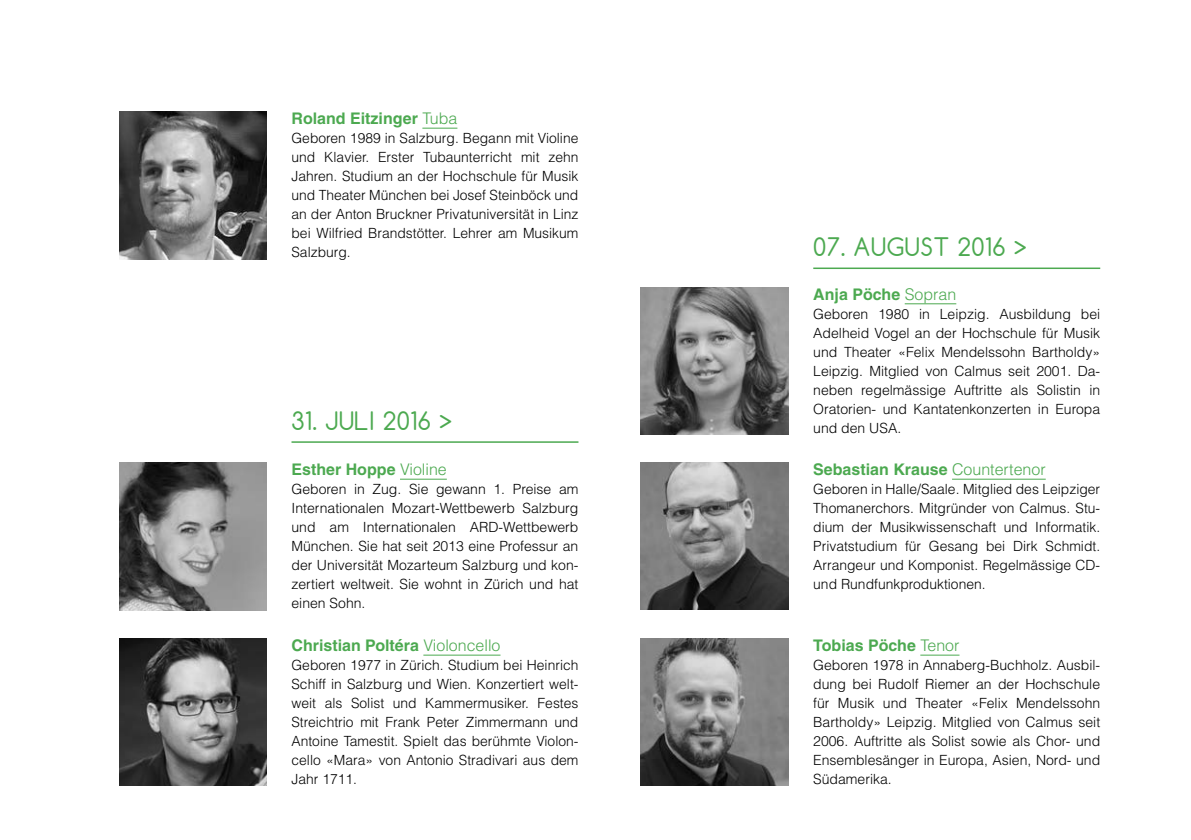
<style>
.page{position:relative;width:1191px;height:840px;background:#fff}
.page>*{position:absolute;margin:0;border:0;box-sizing:border-box;transform-origin:0 0}
.t1{font:24px "Comfortaa";letter-spacing:.025em;color:#4ca950}
.t2{font:700 16px "Helvetica";color:#4ca950}
.t3{font:300 14px/19px "Helvetica";color:#000;text-align:justify}
.s1{font-weight:300}
</style>
<div class="page">
<hr style="left:422px;top:128px;width:35px;height:1px;background:#4ca950">
<img style="left:119px;top:111px;width:147px;height:148px">
<hr style="left:291px;top:441px;width:287px;height:1px;background:#4ca950">
<hr style="left:400px;top:478px;width:47px;height:1px;background:#4ca950">
<hr style="left:423px;top:654px;width:77px;height:1px;background:#4ca950">
<img style="left:119px;top:462px;width:147px;height:147px">
<img style="left:119px;top:638px;width:147px;height:147px">
<hr style="left:813px;top:267px;width:287px;height:2px;background:#4ca950">
<hr style="left:904px;top:303px;width:52px;height:1px;background:#4ca950">
<hr style="left:952px;top:478px;width:93px;height:1px;background:#4ca950">
<hr style="left:920px;top:654px;width:39px;height:1px;background:#4ca950">
<img style="left:641px;top:287px;width:147px;height:147px">
<img style="left:641px;top:462px;width:147px;height:147px">
<img style="left:641px;top:638px;width:147px;height:147px">
<p class="t2" style="left:291px;top:109px;width:167px">Roland Eitzinger <span class="s1">Tuba</span></p>
<p class="t3" style="left:291px;top:128px;width:288px">Geboren 1989 in Salzburg. Begann mit Violine und Klavier. Erster Tubaunterricht mit zehn Jahren. Studium an der Hochschule für Musik und Theater München bei Josef Steinböck und an der Anton Bruckner Privatuniversität in Linz bei Wilfried Brandstötter. Lehrer am Musikum Salzburg.</p>
<h1 class="t1" style="left:291px;top:405px;width:162px">31. JULI 2016 &gt;</h1>
<p class="t2" style="left:291px;top:459px;width:157px">Esther Hoppe <span class="s1">Violine</span></p>
<p class="t3" style="left:291px;top:479px;width:288px">Geboren in Zug. Sie gewann 1. Preise am Internationalen Mozart-Wettbewerb Salzburg und am Internationalen ARD-Wettbewerb München. Sie hat seit 2013 eine Professur an der Universität Mozarteum Salzburg und kon&shy;zertiert weltweit. Sie wohnt in Zürich und hat einen Sohn.</p>
<p class="t2" style="left:291px;top:635px;width:210px">Christian Poltéra <span class="s1">Violoncello</span></p>
<p class="t3" style="left:291px;top:655px;width:288px">Geboren 1977 in Zürich. Studium bei Heinrich Schiff in Salzburg und Wien. Konzertiert welt&shy;weit als Solist und Kammermusiker. Festes Streichtrio mit Frank Peter Zimmermann und Antoine Tamestit. Spielt das berühmte Violon&shy;cello «Mara» von Antonio Stradivari aus dem Jahr 1711.</p>
<h1 class="t1" style="left:813px;top:232px;width:215px">07. AUGUST 2016 &gt;</h1>
<p class="t2" style="left:813px;top:284px;width:144px">Anja Pöche <span class="s1">Sopran</span></p>
<p class="t3" style="left:813px;top:304px;width:288px">Geboren 1980 in Leipzig. Ausbildung bei Adelheid Vogel an der Hochschule für Musik und Theater «Felix Mendelssohn Bartholdy» Leipzig. Mitglied von Calmus seit 2001. Da&shy;neben regelmässige Auftritte als Solistin in Oratorien- und Kantatenkonzerten in Europa und den USA.</p>
<p class="t2" style="left:813px;top:459px;width:234px">Sebastian Krause <span class="s1">Countertenor</span></p>
<p class="t3" style="left:813px;top:479px;width:288px">Geboren in Halle/Saale. Mitglied des Leipziger Thomanerchors. Mitgründer von Calmus. Stu&shy;dium der Musikwissenschaft und Informatik.<br>Privatstudium für Gesang bei Dirk Schmidt.<br>Arrangeur und Komponist. Regelmässige CD&shy;und Rundfunkproduktionen.</p>
<p class="t2" style="left:813px;top:635px;width:148px">Tobias Pöche <span class="s1">Tenor</span></p>
<p class="t3" style="left:813px;top:655px;width:288px">Geboren 1978 in Annaberg-Buchholz. Ausbil&shy;dung bei Rudolf Riemer an der Hochschule für Musik und Theater «Felix Mendelssohn Bartholdy» Leipzig. Mitglied von Calmus seit 2006. Auftritte als Solist sowie als Chor- und Ensemblesänger in Europa, Asien, Nord- und Südamerika.</p>
</div>
